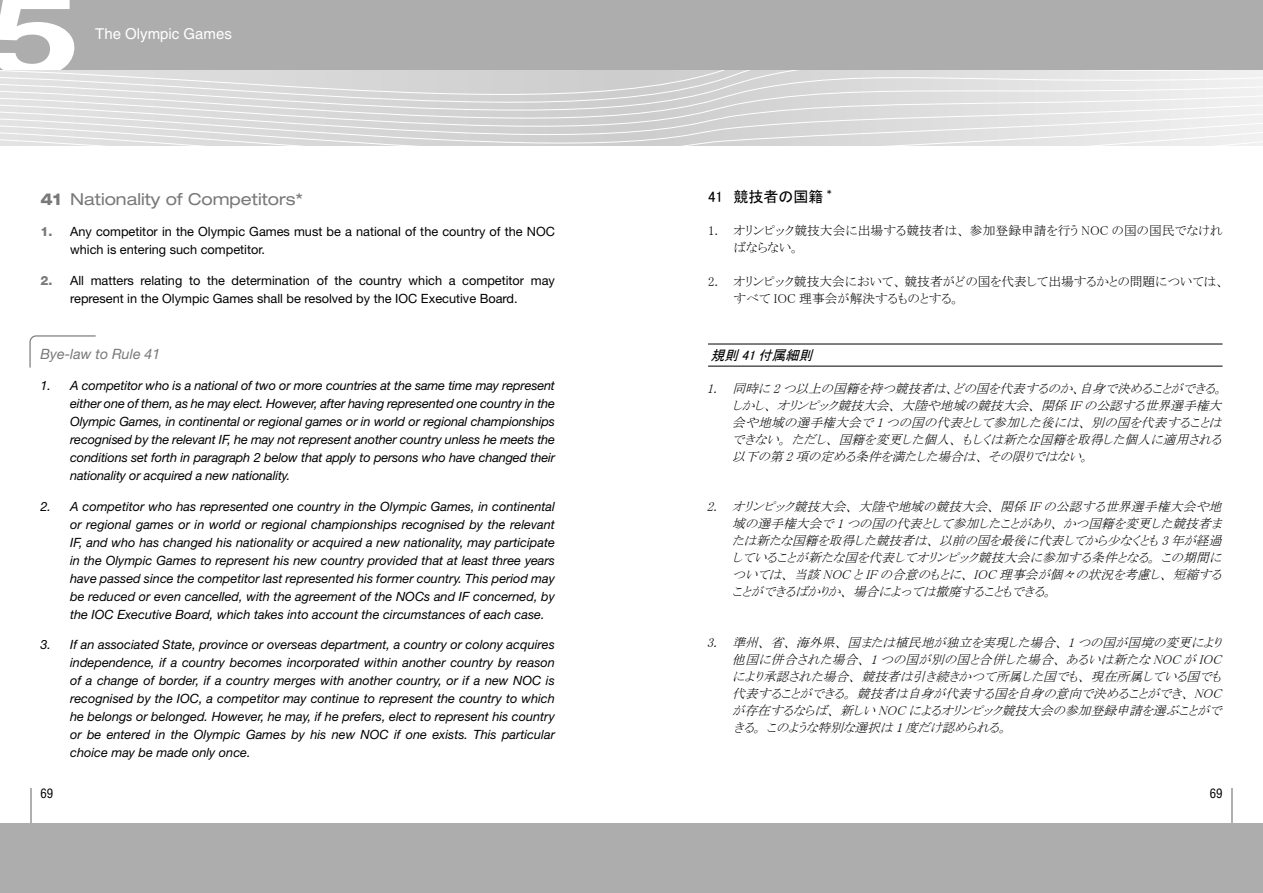
<style>
.page{position:relative;width:1263px;height:893px;background:#fff}
.page>*{position:absolute;margin:0;border:0;box-sizing:border-box;transform-origin:0 0}
.t1{font:700 112.5px "Helvetica";color:#fff;scale:1.5 1}
.t2{font:expanded 16.5px "Helvetica Neue LT Std";color:#797979}
.t3{font:15px "Helvetica";color:#fff}
.t4{font:15px "MS P Gothic";color:#000}
.t5{font:italic 14.25px "Helvetica Neue LT Std";color:#797979}
.t6{font:italic 13.5px "MS P Gothic";color:#000}
.t7{font:italic 12.75px/18px "Helvetica Neue LT Std";color:#000;text-align:justify}
.t8{font:italic 12.75px/17px "MS P Mincho";color:#000;text-align:justify}
.t9{font:12.75px/18px "Helvetica Neue LT Std";color:#000}
.t10{font:12.75px/17px "MS P Mincho";color:#000}
.t11{font:condensed 12.75px "Helvetica";color:#000}
.t12{font:10.5px "Helvetica Neue LT Std";color:#000}
.t13{font:8.7px "MS P Gothic";color:#000}
.s1{font-weight:800}
.s2{font-weight:800;color:#797979}
</style>
<div class="page">
<div style="left:0;top:0;width:631px;height:70px;background:#adadad"></div>
<div style="left:631px;top:0;width:632px;height:70px;background:#adadad"></div>
<hr style="left:708px;top:344px;width:514px;height:1px;background:#000">
<hr style="left:708px;top:366px;width:514px;height:1px;background:#000">
<svg style="left:29px;top:335px;width:67px;height:33px"></svg>
<svg style="left:0;top:70px;width:631px;height:75px;background:#dcdcdc"></svg>
<svg style="left:631px;top:70px;width:632px;height:75px"></svg>
<hr style="left:30px;top:789px;width:2px;height:34px;background:#afafaf">
<hr style="left:1231px;top:789px;width:1px;height:34px;background:#afafaf">
<div style="left:631px;top:823px;width:632px;height:70px;background:#adadad"></div>
<div style="left:0;top:823px;width:631px;height:70px;background:#adadad"></div>
<h1 class="t1" style="left:-13px;top:-34px;width:64px">5</h1>
<p class="t3" style="left:95px;top:25px;width:138px">The Olympic Games</p>
<p class="t2" style="left:40px;top:189px;width:264px"><span class="s1">41</span> Nationality of Competitors*</p>
<p class="t9" style="left:70px;top:222px;width:486px;text-indent:-30px"><span class="s2">1.</span> Any competitor in the Olympic Games must be a national of the country of the NOC which is entering such competitor.</p>
<p class="t9" style="left:40px;top:271px;width:516px;text-align:center"><span class="s2">2.</span> All matters relating to the determination of the country which a competitor may represent in the Olympic Games shall be resolved by the IOC Executive Board.</p>
<p class="t4" style="left:708px;top:189px;width:117px">41 競技者の国籍</p>
<p class="t13" style="left:827px;top:187px;width:6px">*</p>
<p class="t10" style="left:733px;top:222px;width:490px;text-indent:-26px">1. オリンピック競技大会に出場する競技者は、参加登録申請を行う NOC の国の国民でなければならない。</p>
<p class="t10" style="left:733px;top:273px;width:493px;text-indent:-26px">2. オリンピック競技大会において、競技者がどの国を代表して出場するかとの問題については、すべて IOC 理事会が解決するものとする。</p>
<p class="t6" style="left:711px;top:348px;width:106px">規則 41 付属細則</p>
<p class="t8" style="left:732px;top:380px;width:496px;text-align:left;text-indent:-26px">1. 同時に 2 つ以上の国籍を持つ競技者は、どの国を代表するのか、自身で決めることができる。しかし、オリンピック競技大会、大陸や地域の競技大会、関係 IF の公認する世界選手権大会や地域の選手権大会で 1 つの国の代表として参加した後には、別の国を代表することはできない。ただし、国籍を変更した個人、もしくは新たな国籍を取得した個人に適用される以下の第 2 項の定める条件を満たした場合は、その限りではない。</p>
<p class="t8" style="left:732px;top:498px;width:494px;text-indent:-26px">2. オリンピック競技大会、大陸や地域の競技大会、関係 IF の公認する世界選手権大会や地域の選手権大会で 1 つの国の代表として参加したことがあり、かつ国籍を変更した競技者または新たな国籍を取得した競技者は、以前の国を最後に代表してから少なくとも 3 年が経過していることが新たな国を代表してオリンピック競技大会に参加する条件となる。この期間については、当該 NOC と IF の合意のもとに、 IOC 理事会が個々の状況を考慮し、短縮することができるばかりか、場合によっては撤廃することもできる。</p>
<p class="t8" style="left:732px;top:634px;width:494px;text-indent:-26px">3. 準州、省、海外県、国または植民地が独立を実現した場合、 1 つの国が国境の変更により他国に併合された場合、 1 つの国が別の国と合併した場合、あるいは新たな NOC が IOCにより承認された場合、競技者は引き続きかつて所属した国でも、現在所属している国でも代表することができる。競技者は自身が代表する国を自身の意向で決めることができ、 NOCが存在するならば、新しい NOC によるオリンピック競技大会の参加登録申請を選ぶことができる。このような特別な選択は 1 度だけ認められる。</p>
<p class="t5" style="left:40px;top:345px;width:122px">Bye-law to Rule 41</p>
<p class="t7" style="left:70px;top:376px;width:486px;text-indent:-30px">1. A competitor who is a national of two or more countries at the same time may represent either one of them, as he may elect. However, after having represented one country in the Olympic Games, in continental or regional games or in world or regional championships recognised by the relevant IF, he may not represent another country unless he meets the conditions set forth in paragraph 2 below that apply to persons who have changed their nationality or acquired a new nationality.</p>
<p class="t7" style="left:70px;top:497px;width:486px;text-indent:-30px">2. A competitor who has represented one country in the Olympic Games, in continental or regional games or in world or regional championships recognised by the relevant IF, and who has changed his nationality or acquired a new nationality, may participate in the Olympic Games to represent his new country provided that at least three years have passed since the competitor last represented his former country. This period may be reduced or even cancelled, with the agreement of the NOCs and IF concerned, by the IOC Executive Board, which takes into account the circumstances of each case.</p>
<p class="t7" style="left:70px;top:636px;width:486px;text-indent:-30px">3. If an associated State, province or overseas department, a country or colony acquires independence, if a country becomes incorporated within another country by reason of a change of border, if a country merges with another country, or if a new NOC is recognised by the IOC, a competitor may continue to represent the country to which he belongs or belonged. However, he may, if he prefers, elect to represent his country or be entered in the Olympic Games by his new NOC if one exists. This particular choice may be made only once.</p>
<p class="t11" style="left:40px;top:785px;width:14px">69</p>
<p class="t11" style="left:1210px;top:785px;width:14px">69</p>
<p class="t12" style="left:40px;top:786px;width:13px">78</p>
</div>
